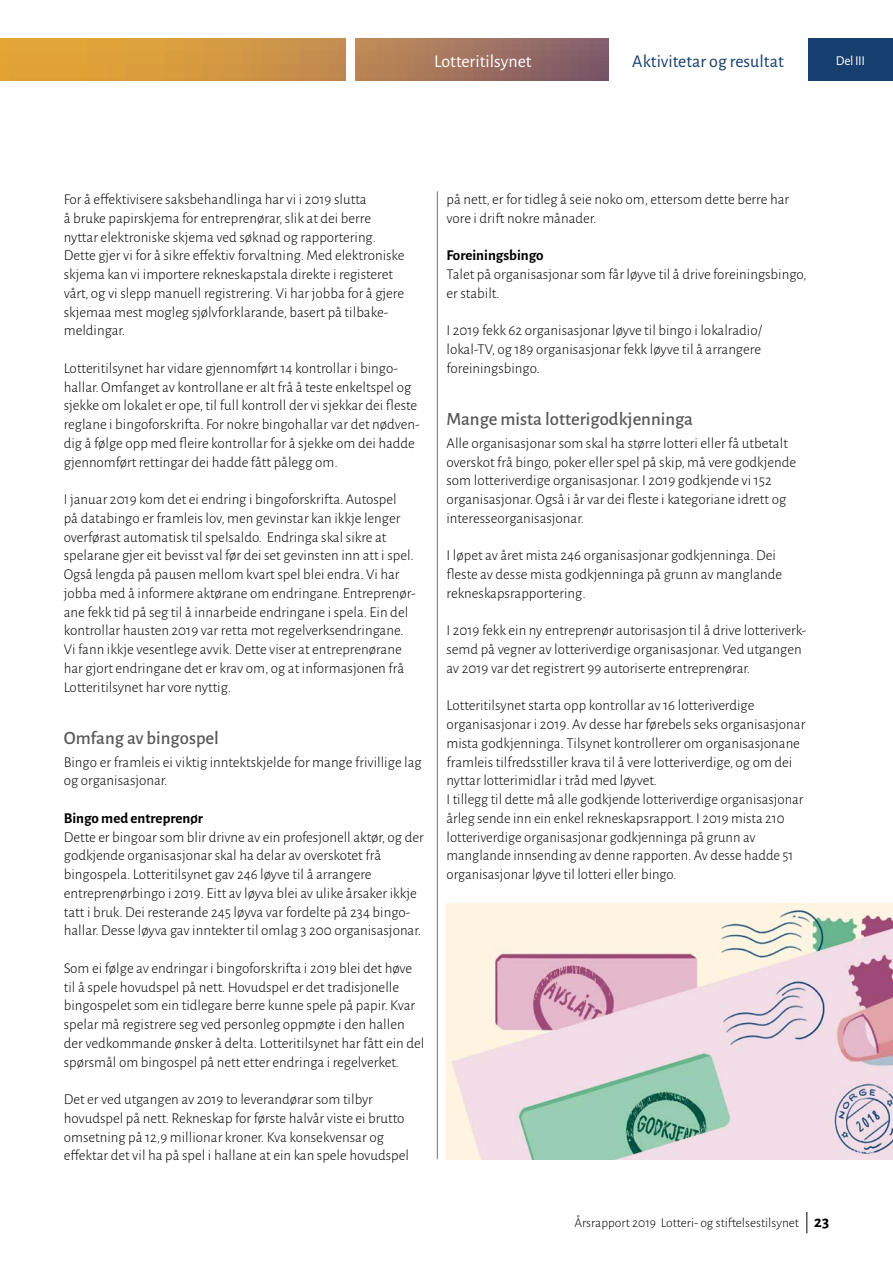
<style>
.page{position:relative;width:893px;height:1263px;background:#fff}
.page>*{position:absolute;margin:0;border:0;box-sizing:border-box;transform-origin:0 0}
.t1{font:500 18.75px "Alegreya Sans";color:#585857}
.t2{font:18px "Alegreya Sans";color:#163e6e}
.t3{font:18px "Alegreya Sans";color:#fff}
.t4{font:300 15px/18.8px "Alegreya Sans";color:#000}
.t5{font:700 15px "Alegreya Sans";color:#000}
.t6{font:300 13.5px "Alegreya Sans";color:#000}
.t7{font:13.5px "Alegreya Sans";letter-spacing:-.03em;color:#fff}
.s1{font-weight:700;font-size:16.5px}
</style>
<div class="page">
<svg style="left:0;top:38px;width:608px;height:43px;background:#be894d"></svg>
<div style="left:808px;top:38px;width:85px;height:43px;background:#163e6e"></div>
<svg style="left:807px;top:1212px;width:1px;height:21px"></svg>
<div style="left:347px;top:31px;width:8px;height:66px;background:#fff"></div>
<hr style="left:437px;top:191px;width:1px;height:968px;background:#6f6f6e">
<img style="left:446px;top:903px;width:447px;height:256px">
<p class="t3" style="left:434px;top:49px;width:99px">Lotteritilsynet</p>
<p class="t2" style="left:632px;top:49px;width:153px">Aktivitetar og resultat</p>
<p class="t7" style="left:836px;top:51px;width:31px">DelIII</p>
<p class="t4" style="left:64px;top:189px;width:342px">For å effektivisere saksbehandlinga har vi i 2019 slutta<br>å bruke papirskjema for entreprenørar, slik at dei berre nyttar elektroniske skjema ved søknad og rapportering.<br>Dette gjer vi for å sikre effektiv forvaltning. Med elektroniske skjema kan vi importere rekneskapstala direkte i registeret vårt, og vi slepp manuell registrering. Vi har jobba for å gjere skjemaa mest mogleg sjølvforklarande, basert på tilbake&shy;meldingar.</p>
<p class="t4" style="left:64px;top:358px;width:357px">Lotteritilsynet har vidare gjennomført 14 kontrollar i bingo&shy;hallar. Omfanget av kontrollane er alt frå å teste enkeltspel og sjekke om lokalet er ope, til full kontroll der vi sjekkar dei fleste reglane i bingoforskrifta. For nokre bingohallar var det nødven&shy;dig å følge opp med fleire kontrollar for å sjekke om dei hadde gjennomført rettingar dei hadde fått pålegg om.</p>
<p class="t4" style="left:64px;top:489px;width:352px">I januar 2019 kom det ei endring i bingoforskrifta. Autospel på databingo er framleis lov, men gevinstar kan ikkje lenger overførast automatisk til spelsaldo. Endringa skal sikre at spelarane gjer eit bevisst val før dei set gevinsten inn att i spel.<br>Også lengda på pausen mellom kvart spel blei endra. Vi har jobba med å informere aktørane om endringane. Entreprenør&shy;ane fekk tid på seg til å innarbeide endringane i spela. Ein del kontrollar hausten 2019 var retta mot regelverksendringane.<br>Vi fann ikkje vesentlege avvik. Dette viser at entreprenørane har gjort endringane det er krav om, og at informasjonen frå Lotteritilsynet har vore nyttig.</p>
<p class="t1" style="left:64px;top:725px;width:157px">Omfang av bingospel</p>
<p class="t4" style="left:64px;top:752px;width:360px">Bingo er framleis ei viktig inntektskjelde for mange frivillige lag og organisasjonar.</p>
<p class="t5" style="left:64px;top:807px;width:141px">Bingo med entreprenør</p>
<p class="t4" style="left:64px;top:827px;width:361px">Dette er bingoar som blir drivne av ein profesjonell aktør, og der godkjende organisasjonar skal ha delar av overskotet frå bingospela. Lotteritilsynet gav 246 løyve til å arrangere entreprenørbingo i 2019. Eitt av løyva blei av ulike årsaker ikkje tatt i bruk. Dei resterande 245 løyva var fordelte på 234 bingo&shy;hallar. Desse løyva gav inntekter til omlag 3 200 organisasjonar.</p>
<p class="t4" style="left:64px;top:958px;width:362px">Som ei følge av endringar i bingoforskrifta i 2019 blei det høve til å spele hovudspel på nett. Hovudspel er det tradisjonelle bingospelet som ein tidlegare berre kunne spele på papir. Kvar spelar må registrere seg ved personleg oppmøte i den hallen der vedkommande ønsker å delta. Lotteritilsynet har fått ein del spørsmål om bingospel på nett etter endringa i regelverket.</p>
<p class="t4" style="left:64px;top:1089px;width:347px">Det er ved utgangen av 2019 to leverandørar som tilbyr hovudspel på nett. Rekneskap for første halvår viste ei brutto omsetning på 12,9 millionar kroner. Kva konsekvensar og effektar det vil ha på spel i hallane at ein kan spele hovudspel</p>
<p class="t4" style="left:446px;top:189px;width:344px">på nett, er for tidleg å seie noko om, ettersom dette berre har vore i drift nokre månader.</p>
<p class="t5" style="left:446px;top:244px;width:99px">Foreiningsbingo</p>
<p class="t4" style="left:446px;top:264px;width:362px">Talet på organisasjonar som får løyve til å drive foreiningsbingo, er stabilt.</p>
<p class="t4" style="left:446px;top:321px;width:317px;text-align:justify">I 2019 fekk 62 organisasjonar løyve til bingo i lokalradio/ lokal-TV, og 189 organisasjonar fekk løyve til å arrangere foreiningsbingo.</p>
<p class="t1" style="left:446px;top:406px;width:248px">Mange mista lotterigodkjenninga</p>
<p class="t4" style="left:446px;top:433px;width:351px">Alle organisasjonar som skal ha større lotteri eller få utbetalt overskot frå bingo, poker eller spel på skip, må vere godkjende som lotteriverdige organisasjonar. I 2019 godkjende vi 152 organisasjonar. Også i år var dei fleste i kategoriane idrett og interesseorganisasjonar.</p>
<p class="t4" style="left:446px;top:546px;width:337px">I løpet av året mista 246 organisasjonar godkjenninga. Dei fleste av desse mista godkjenninga på grunn av manglande rekneskapsrapportering.</p>
<p class="t4" style="left:446px;top:621px;width:362px">I 2019 fekk ein ny entreprenør autorisasjon til å drive lotteriverk&shy;semd på vegner av lotteriverdige organisasjonar. Ved utgangen av 2019 var det registrert 99 autoriserte entreprenørar.</p>
<p class="t4" style="left:446px;top:696px;width:360px">Lotteritilsynet starta opp kontrollar av 16 lotteriverdige organisasjonar i 2019. Av desse har førebels seks organisasjonar mista godkjenninga. Tilsynet kontrollerer om organisasjonane framleis tilfredsstiller krava til å vere lotteriverdige, og om dei nyttar lotterimidlar i tråd med løyvet.<br>I tillegg til dette må alle godkjende lotteriverdige organisasjonar årleg sende inn ein enkel rekneskapsrapport. I 2019 mista 210 lotteriverdige organisasjonar godkjenninga på grunn av manglande innsending av denne rapporten. Av desse hadde 51 organisasjonar løyve til lotteri eller bingo.</p>
<p class="t6" style="left:574px;top:1214px;width:256px">Årsrapport 2019 Lotteri- og stiftelsestilsynet <span class="s1">23</span></p>
</div>
